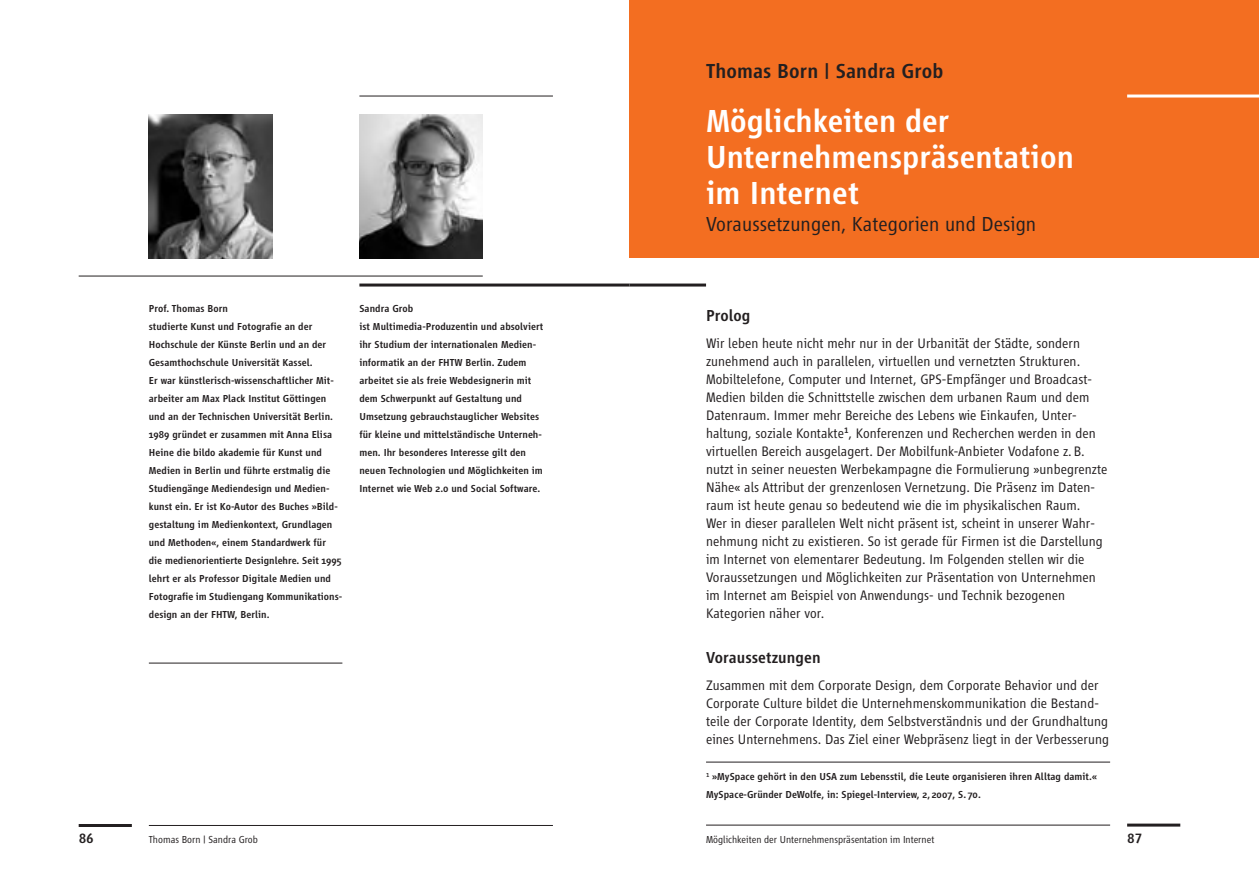
<style>
.page{position:relative;width:1259px;height:893px;background:#fff}
.page>*{position:absolute;margin:0;border:0;box-sizing:border-box;transform-origin:0 0}
.Kapitel___Headline{font:500 33px/36px "Vialog LT";color:#fff}
.Subhead{font:300 21px "Vialog LT";letter-spacing:.005em;color:#231f20}
.Namen{font:500 21px "Vialog LT";letter-spacing:.005em;color:#231f20}
.ZW-Überschrift{font:500 16.5px "Vialog LT";letter-spacing:.005em;color:#231f20}
.Text{font:300 14.25px/18px "Vialog LT";letter-spacing:.005em;color:#231f20}
.t1{font:500 14.25px "Vialog LT";color:#231f20}
.Marginal{font:500 10.5px/18px "Vialog LT";letter-spacing:.005em;color:#231f20}
.t2{font:300 10.5px "Vialog LT";color:#231f20}
.s1{font-family:"Vialog LT Medium SC";font-weight:400}
</style>
<div class="page">
<hr style="left:149px;top:825px;width:404px;height:1px;background:#231f20">
<hr style="left:79px;top:824px;width:53px;height:3px;background:#231f20">
<hr style="left:706px;top:825px;width:404px;height:1px;background:#231f20">
<hr style="left:1127px;top:824px;width:53px;height:3px;background:#231f20">
<div style="left:629px;top:0;width:630px;height:258px;background:#f36e21"></div>
<img style="left:149px;top:114px;width:123px;height:144px">
<img style="left:359px;top:114px;width:124px;height:144px">
<hr style="left:706px;top:762px;width:404px;height:1px;background:#231f20">
<hr style="left:359px;top:284px;width:270px;height:3px;background:#231f20">
<hr style="left:79px;top:276px;width:404px;height:1px;background:#231f20">
<hr style="left:359px;top:96px;width:194px;height:1px;background:#231f20">
<hr style="left:149px;top:663px;width:193px;height:1px;background:#231f20">
<hr style="left:629px;top:284px;width:77px;height:3px;background:#231f20">
<hr style="left:1127px;top:95px;width:132px;height:3px;background:#fff">
<p class="Marginal" style="left:149px;top:300px;width:81px">Prof. Thomas Born</p>
<p class="Marginal" style="left:149px;top:318px;width:195px">studierte Kunst und Fotografie an der Hochschule der Künste Berlin und an der Gesamthochschule Universität Kassel.<br>Er war künstlerisch-wissenschaftlicher Mit&shy;arbeiter am Max Plack Institut Göttingen und an der Technischen Universität Berlin.<br><span class="s1">1989</span> gründet er zusammen mit Anna Elisa Heine die bildo akademie für Kunst und Medien in Berlin und führte erstmalig die Studiengänge Mediendesign und Medien&shy;kunst ein. Er ist Ko-Autor des Buches »Bild&shy;gestaltung im Medienkontext, Grundlagen und Methoden«, einem Standardwerk für<br>die medienorientierte Designlehre. Seit <span class="s1">1995 </span>lehrt er als Professor Digitale Medien und Fotografie im Studiengang Kommunikations&shy;design an der FHTW, Berlin.</p>
<p class="Marginal" style="left:359px;top:300px;width:55px">Sandra Grob</p>
<p class="Marginal" style="left:359px;top:318px;width:185px">ist Multimedia-Produzentin und absolviert ihr Studium der internationalen Medien&shy;informatik an der FHTW Berlin. Zudem arbeitet sie als freie Webdesignerin mit dem Schwerpunkt auf Gestaltung und Umsetzung gebrauchstauglicher Websites für kleine und mittelständische Unterneh&shy;men. Ihr besonderes Interesse gilt den neuen Technologien und Möglichkeiten im Internet wie Web <span class="s1">2.0</span> und Social Software.</p>
<p class="Namen" style="left:706px;top:59px;width:239px">Thomas Born | Sandra Grob</p>
<p class="Kapitel___Headline" style="left:706px;top:103px;width:369px">Möglichkeiten der<br>Unternehmenspräsentation im Internet</p>
<p class="Subhead" style="left:706px;top:212px;width:332px">Voraussetzungen, Kategorien und Design</p>
<p class="ZW-Überschrift" style="left:706px;top:306px;width:46px">Prolog</p>
<p class="Text" style="left:706px;top:334px;width:403px">Wir leben heute nicht mehr nur in der Urbanität der Städte, sondern zunehmend auch in parallelen, virtuellen und vernetzten Strukturen.<br>Mobiltelefone, Computer und Internet, GPS-Empfänger und Broadcast-Medien bilden die Schnittstelle zwischen dem urbanen Raum und dem Datenraum. Immer mehr Bereiche des Lebens wie Einkaufen, Unter&shy;haltung, soziale Kontakte<sup>1</sup>, Konferenzen und Recherchen werden in den virtuellen Bereich ausgelagert. Der Mobilfunk-Anbieter Vodafone z. B. nutzt in seiner neuesten Werbekampagne die Formulierung »unbegrenzte Nähe« als Attribut der grenzenlosen Vernetzung. Die Präsenz im Daten&shy;raum ist heute genau so bedeutend wie die im physikalischen Raum.<br>Wer in dieser parallelen Welt nicht präsent ist, scheint in unserer Wahr&shy;nehmung nicht zu existieren. So ist gerade für Firmen ist die Darstellung im Internet von elementarer Bedeutung. Im Folgenden stellen wir die Voraussetzungen und Möglichkeiten zur Präsentation von Unternehmen im Internet am Beispiel von Anwendungs- und Technik bezogenen Kategorien näher vor.</p>
<p class="ZW-Überschrift" style="left:706px;top:648px;width:116px">Voraussetzungen</p>
<p class="Text" style="left:706px;top:676px;width:405px">Zusammen mit dem Corporate Design, dem Corporate Behavior und der Corporate Culture bildet die Unternehmenskommunikation die Bestand&shy;teile der Corporate Identity, dem Selbstverständnis und der Grundhaltung eines Unternehmens. Das Ziel einer Webpräsenz liegt in der Verbesserung</p>
<p class="Marginal" style="left:706px;top:768px;width:392px"><sup>1</sup> »MySpace gehört in den USA zum Lebensstil, die Leute organisieren ihren Alltag damit.«<br>MySpace-Gründer DeWolfe, in: Spiegel-Interview, <span class="s1">2, 2007</span>, S. <span class="s1">70</span>.</p>
<p class="t1" style="left:79px;top:830px;width:17px">86</p>
<p class="t1" style="left:1127px;top:830px;width:17px">87</p>
<p class="t2" style="left:149px;top:834px;width:111px">Thomas Born | Sandra Grob</p>
<p class="t2" style="left:706px;top:834px;width:230px">Möglichkeiten der Unternehmenspräsentation im Internet</p>
</div>
